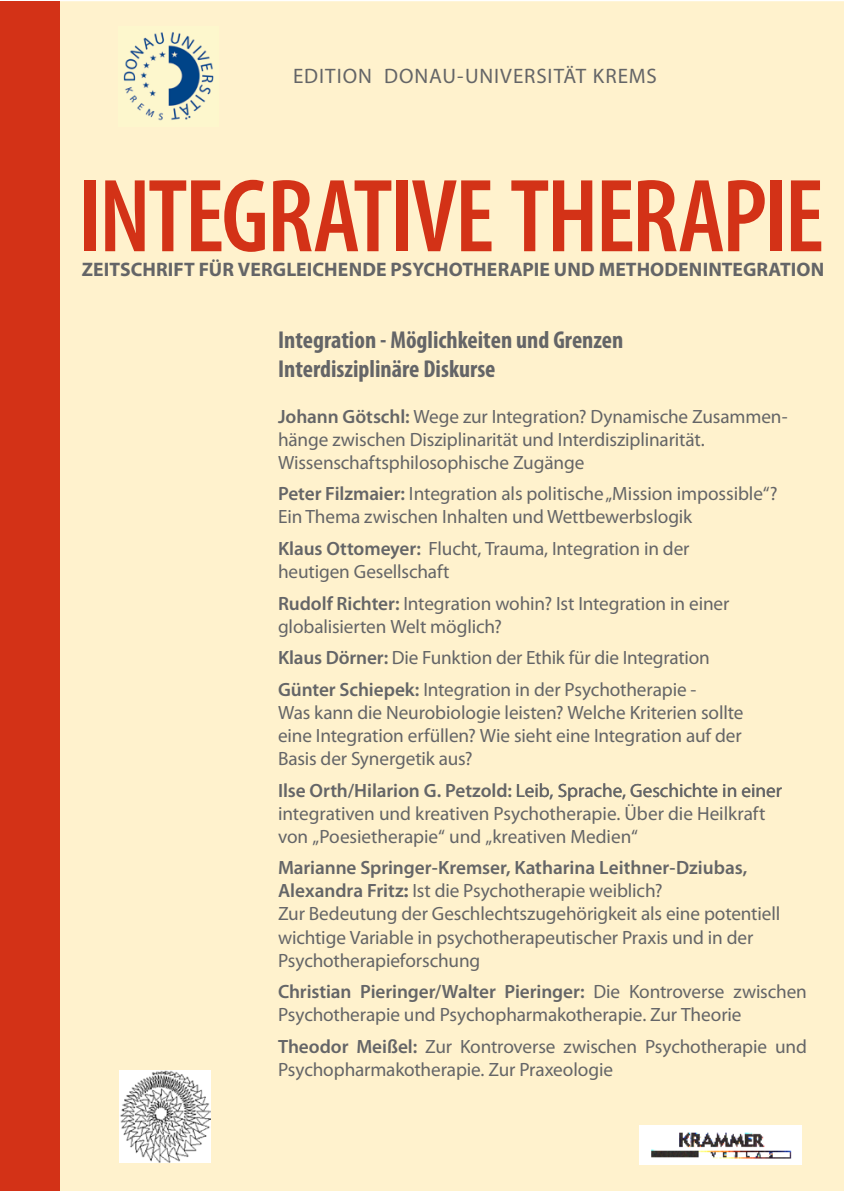
<style>
.page{position:relative;width:844px;height:1191px;background:#fff}
.page>*{position:absolute;margin:0;border:0;box-sizing:border-box;transform-origin:0 0}
.t1{font:600 condensed 105px "Myriad Pro";letter-spacing:-.025em;color:#d33217}
.t2{font:700 condensed 24.5px "Myriad Pro";color:#646567}
.t3{font:21px "Myriad Pro";letter-spacing:.045em;color:#646567}
.t4{font:700 19.6px "Myriad Pro";letter-spacing:.005em;color:#646567}
.t5{font:19.25px/23.1px "Myriad Pro";letter-spacing:-.005em;color:#646567}
.t6{font:600 19.25px "Myriad Pro";color:#646567}
.s1{font-weight:600}
</style>
<div class="page">
<div style="left:60px;top:1px;width:783px;height:1190px;background:#fff2cd"></div>
<div style="left:0;top:1px;width:60px;height:1190px;background:#d33217"></div>
<img style="left:639px;top:1125px;width:162px;height:39px">
<img style="left:119px;top:27px;width:99px;height:99px">
<img style="left:119px;top:1070px;width:91px;height:92px">
<svg style="left:517px;top:783px;width:7px;height:13px"></svg>
<p class="t3" style="left:293px;top:63px;width:365px">EDITION DONAU-UNIVERSITÄT KREMS</p>
<p class="t1" style="left:78px;top:152px;width:747px">INTEGRATIVE THERAPIE</p>
<p class="t4" style="left:82px;top:257px;width:744px">ZEITSCHRIFT FÜR VERGLEICHENDE PSYCHOTHERAPIE UND METHODENINTEGRATION</p>
<p class="t2" style="left:278px;top:324px;width:347px">Integration - Möglichkeiten und Grenzen</p>
<p class="t2" style="left:278px;top:353px;width:219px">Interdisziplinäre Diskurse</p>
<p class="t5" style="left:278px;top:404px;width:511px"><span class="s1">Johann Götschl:</span> Wege zur Integration? Dynamische Zusammen-</p>
<p class="t5" style="left:278px;top:427px;width:428px">hänge zwischen Disziplinarität und Interdisziplinarität.</p>
<p class="t5" style="left:278px;top:450px;width:308px">Wissenschaftsphilosophische Zugänge</p>
<p class="t5" style="left:278px;top:482px;width:501px"><span class="s1">Peter Filzmaier:</span> Integration als politische „Mission impossible“?</p>
<p class="t5" style="left:278px;top:505px;width:415px">Ein Thema zwischen Inhalten und Wettbewerbslogik</p>
<p class="t5" style="left:278px;top:536px;width:413px"><span class="s1">Klaus Ottomeyer:</span> Flucht, Trauma, Integration in der</p>
<p class="t5" style="left:278px;top:560px;width:173px">heutigen Gesellschaft</p>
<p class="t5" style="left:278px;top:591px;width:453px"><span class="s1">Rudolf Richter:</span> Integration wohin? Ist Integration in einer</p>
<p class="t5" style="left:278px;top:614px;width:225px">globalisierten Welt möglich?</p>
<p class="t5" style="left:278px;top:646px;width:433px"><span class="s1">Klaus Dörner:</span> Die Funktion der Ethik für die Integration</p>
<p class="t5" style="left:278px;top:677px;width:420px"><span class="s1">Günter Schiepek:</span> Integration in der Psychotherapie -</p>
<p class="t5" style="left:278px;top:700px;width:467px">Was kann die Neurobiologie leisten? Welche Kriterien sollte</p>
<p class="t5" style="left:278px;top:723px;width:465px">eine Integration erfüllen? Wie sieht eine Integration auf der</p>
<p class="t5" style="left:278px;top:746px;width:196px">Basis der Synergetik aus?</p>
<p class="t5" style="left:278px;top:778px;width:505px"><span class="s1">Ilse Orth/Hilarion G. Petzold:</span> Leib, Sprache, Geschichte in einer</p>
<p class="t5" style="left:278px;top:801px;width:489px">integrativen und kreativen Psychotherapie. Über die Heilkraft</p>
<p class="t5" style="left:278px;top:824px;width:361px">von „Poesietherapie“ und „kreativen Medien“</p>
<p class="t6" style="left:278px;top:855px;width:471px">Marianne Springer-Kremser, Katharina Leithner-Dziubas,</p>
<p class="t5" style="left:278px;top:879px;width:386px"><span class="s1">Alexandra Fritz</span> Ist die Psychotherapie weiblich?</p>
<p class="t5" style="left:278px;top:902px;width:503px">Zur Bedeutung der Geschlechtszugehörigkeit als eine potentiell</p>
<p class="t5" style="left:278px;top:925px;width:477px">wichtige Variable in psychotherapeutischer Praxis und in der</p>
<p class="t5" style="left:278px;top:948px;width:204px">Psychotherapieforschung</p>
<p class="t5" style="left:278px;top:980px;width:530px"><span class="s1">Christian Pieringer/Walter Pieringer:</span> Die Kontroverse zwischen<br>Psychotherapie und Psychopharmakotherapie. Zur Theorie</p>
<p class="t5" style="left:278px;top:1034px;width:530px"><span class="s1">Theodor Meißel:</span> Zur Kontroverse zwischen Psychotherapie und<br>Psychopharmakotherapie. Zur Praxeologie</p>
</div>
